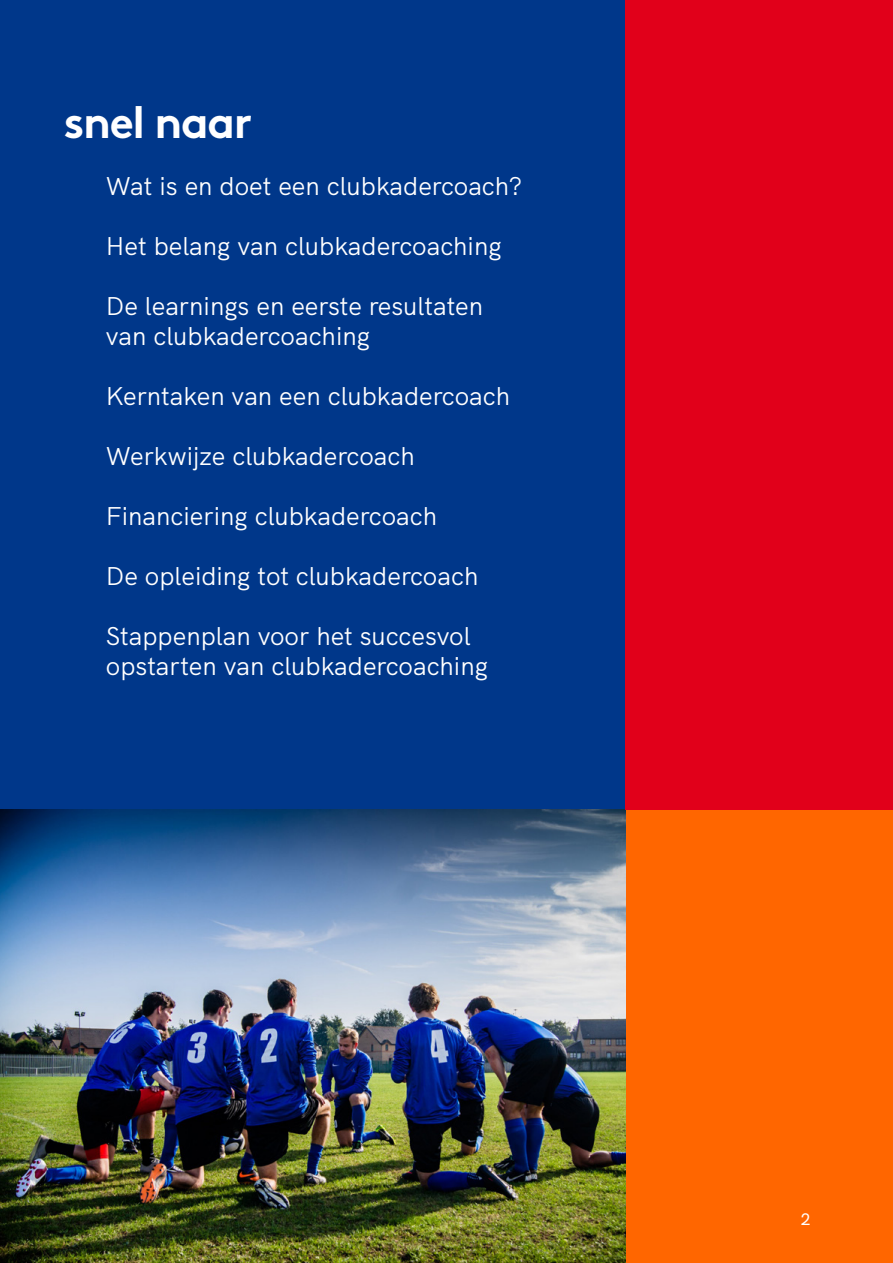
<style>
.page{position:relative;width:893px;height:1263px;background:#fff}
.page>*{position:absolute;margin:0;border:0;box-sizing:border-box;transform-origin:0 0}
.t1{font:700 45px "Brown";letter-spacing:-.03em;color:#fff}
.t2{font:25.5px/30px "HK Grotesk";color:#fff}
.t3{font:500 16.95px "HK Grotesk";color:#fff}
</style>
<div class="page">
<div style="left:0;top:0;width:625px;height:810px;background:#00378a"></div>
<div style="left:625px;top:810px;width:268px;height:453px;background:#f60"></div>
<img style="left:0;top:810px;width:625px;height:453px">
<div style="left:625px;top:0;width:268px;height:810px;background:#e1001a"></div>
<h1 class="t1" style="left:64px;top:86px;width:190px">snel naar</h1>
<p class="t2" style="left:106px;top:169px;width:418px">Wat is en doet een clubkadercoach?</p>
<p class="t2" style="left:106px;top:229px;width:397px">Het belang van clubkadercoaching</p>
<p class="t2" style="left:106px;top:289px;width:379px">De learnings en eerste resultaten van clubkadercoaching</p>
<p class="t2" style="left:106px;top:379px;width:406px">Kerntaken van een clubkadercoach</p>
<p class="t2" style="left:106px;top:439px;width:311px">Werkwijze clubkadercoach</p>
<p class="t2" style="left:106px;top:499px;width:333px">Financiering clubkadercoach</p>
<p class="t2" style="left:106px;top:559px;width:374px">De opleiding tot clubkadercoach</p>
<p class="t2" style="left:106px;top:619px;width:384px">Stappenplan voor het succesvol opstarten van clubkadercoaching</p>
<p class="t3" style="left:801px;top:1205px;width:11px">2</p>
</div>
